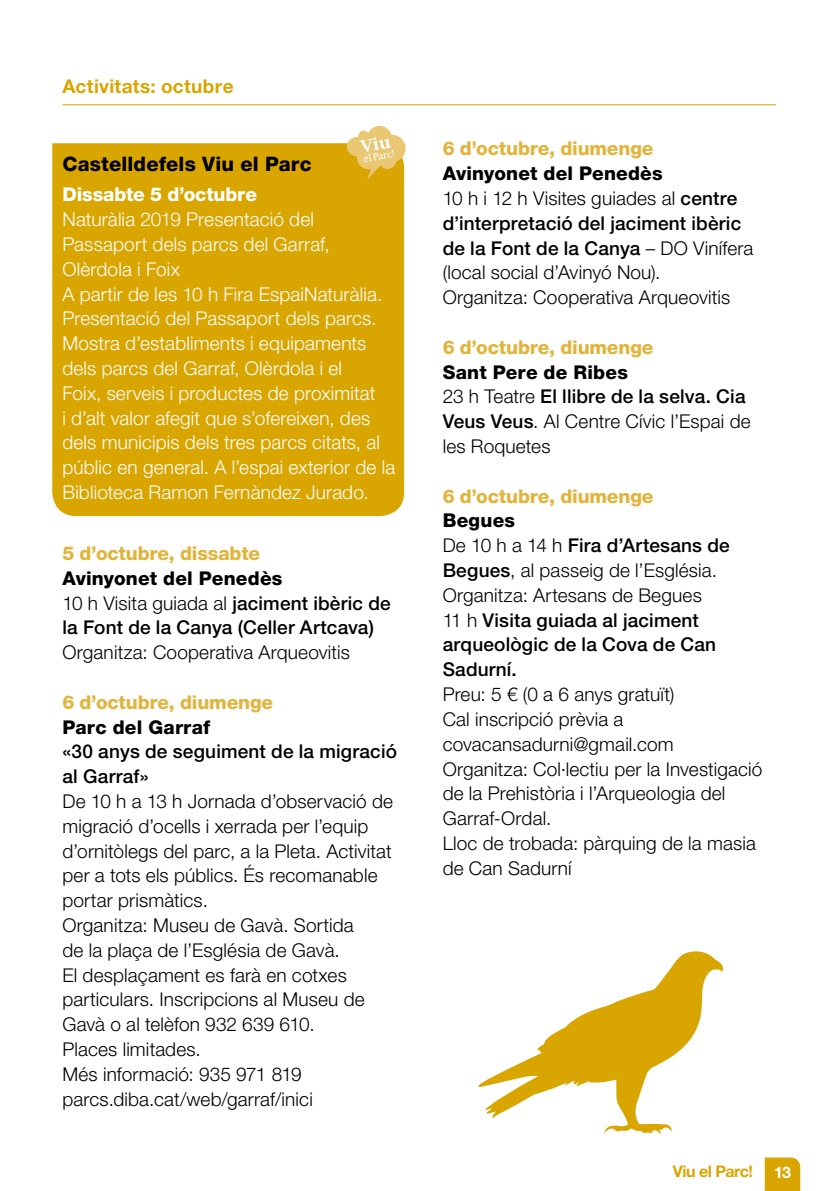
<style>
.page{position:relative;width:840px;height:1191px;background:#fff}
.page>*{position:absolute;margin:0;border:0;box-sizing:border-box;transform-origin:0 0}
.t1{font:800 20px "Helvetica Neue LT Std";letter-spacing:.01em;color:#000}
.t2{font:300 19px/24.8px "Helvetica Neue LT Std";letter-spacing:.01em;color:#000}
.t3{font:300 19px/24.8px "Helvetica Neue LT Std";letter-spacing:.01em;color:#fff}
.t4{font:500 19px/24.8px "Helvetica Neue LT Std";letter-spacing:.01em;color:#000}
.t5{font:800 19px "Helvetica Neue LT Std";letter-spacing:-.01em;color:#e1b53d}
.t6{font:800 19px "Helvetica Neue LT Std";letter-spacing:-.005em;color:#fff}
.t7{font:700 19px "Helvetica Neue LT Std";letter-spacing:.02em;color:#d9a500}
.t8{font:800 19px "Helvetica Neue LT Std";letter-spacing:.01em;color:#000}
.t9{font:700 16px "Helvetica Neue LT Std";letter-spacing:-.03em;color:#d9a500}
.t10{font:700 16px "Helvetica Neue LT Std";color:#fff}
.s1{font-weight:800}
.s2{font-weight:300}
.s3{font-weight:500}
</style>
<div class="page">
<svg style="left:764px;top:1157px;width:35px;height:34px"></svg>
<div style="left:52px;top:143px;width:352px;height:373px;background:#d9a500"></div>
<svg style="left:346px;top:126px;width:59px;height:54px"></svg>
<svg style="left:478px;top:951px;width:245px;height:183px"></svg>
<hr style="left:62px;top:104px;width:713px;height:1px;background:#d9a500">
<p class="t7" style="left:62px;top:74px;width:172px">Activitats: octubre</p>
<p class="t1" style="left:62px;top:152px;width:250px">Castelldefels Viu el Parc</p>
<p class="t6" style="left:62px;top:183px;width:196px">Dissabte 5 d’octubre</p>
<p class="t3" style="left:62px;top:207px;width:334px">Naturàlia 2019 Presentació del Passaport dels parcs del Garraf, Olèrdola i Foix<br>A partir de les 10 h Fira EspaiNaturàlia.<br>Presentació del Passaport dels parcs.<br>Mostra d’establiments i equipaments dels parcs del Garraf, Olèrdola i el<br>Foix, serveis i productes de proximitat<br>i d’alt valor afegit que s’ofereixen, des dels municipis dels tres parcs citats, al públic en general. A l’espai exterior de la Biblioteca Ramon Fernàndez Jurado.</p>
<p class="t5" style="left:62px;top:542px;width:199px">5 d’octubre, dissabte</p>
<p class="t4" style="left:62px;top:565px;width:329px"><span class="s1">Avinyonet del Penedès<br></span><span class="s2">10 h Visita guiada al</span> jaciment ibèric de la Font de la Canya (Celler Artcava)</p>
<p class="t2" style="left:62px;top:639px;width:289px">Organitza: Cooperativa Arqueovitis</p>
<p class="t5" style="left:62px;top:690px;width:212px">6 d’octubre, diumenge</p>
<p class="t8" style="left:62px;top:715px;width:149px">Parc del Garraf</p>
<p class="t4" style="left:62px;top:739px;width:336px">«30 anys de seguiment de la migració al Garraf»</p>
<p class="t2" style="left:62px;top:788px;width:332px">De 10 h a 13 h Jornada d’observació de migració d’ocells i xerrada per l’equip d’ornitòlegs del parc, a la Pleta. Activitat per a tots els públics. És recomanable portar prismàtics.<br>Organitza: Museu de Gavà. Sortida<br>de la plaça de l’Església de Gavà.<br>El desplaçament es farà en cotxes particulars. Inscripcions al Museu de<br>Gavà o al telèfon 932 639 610.<br>Places limitades.<br>Més informació: 935 971 819 parcs.diba.cat/web/garraf/inici</p>
<p class="t5" style="left:442px;top:137px;width:212px">6 d’octubre, diumenge</p>
<p class="t2" style="left:442px;top:161px;width:312px"><span class="s1">Avinyonet del Penedès<br></span>10 h i 12 h Visites guiades al <span class="s3">centre d’interpretació del jaciment ibèric de la Font de la Canya</span> – DO Vinífera (local social d’Avinyó Nou).<br>Organitza: Cooperativa Arqueovitis</p>
<p class="t5" style="left:442px;top:336px;width:212px">6 d’octubre, diumenge</p>
<p class="t2" style="left:442px;top:359px;width:309px"><span class="s1">Sant Pere de Ribes<br></span>23 h Teatre <span class="s3">El llibre de la selva. Cia<br>Veus Veus</span>. Al Centre Cívic l’Espai de les Roquetes</p>
<p class="t5" style="left:442px;top:484px;width:212px">6 d’octubre, diumenge</p>
<p class="t4" style="left:442px;top:508px;width:288px"><span class="s1">Begues<br></span><span class="s2">De 10 h a 14 h</span> Fira d’Artesans de<br>Begues<span class="s2">, al passeig de l’Església.<br>Organitza: Artesans de Begues<br>11 h</span> Visita guiada al jaciment arqueològic de la Cova de Can<br>Sadurní.</p>
<p class="t2" style="left:442px;top:681px;width:321px">Preu: 5 € (0 a 6 anys gratuït)<br>Cal inscripció prèvia a covacansadurni@gmail.com<br>Organitza: Col·lectiu per la Investigació de la Prehistòria i l’Arqueologia del<br>Garraf-Ordal.<br>Lloc de trobada: pàrquing de la masia de Can Sadurní</p>
<p class="t9" style="left:672px;top:1161px;width:82px">Viu el Parc!</p>
<p class="t10" style="left:773px;top:1162px;width:19px">13</p>
</div>
